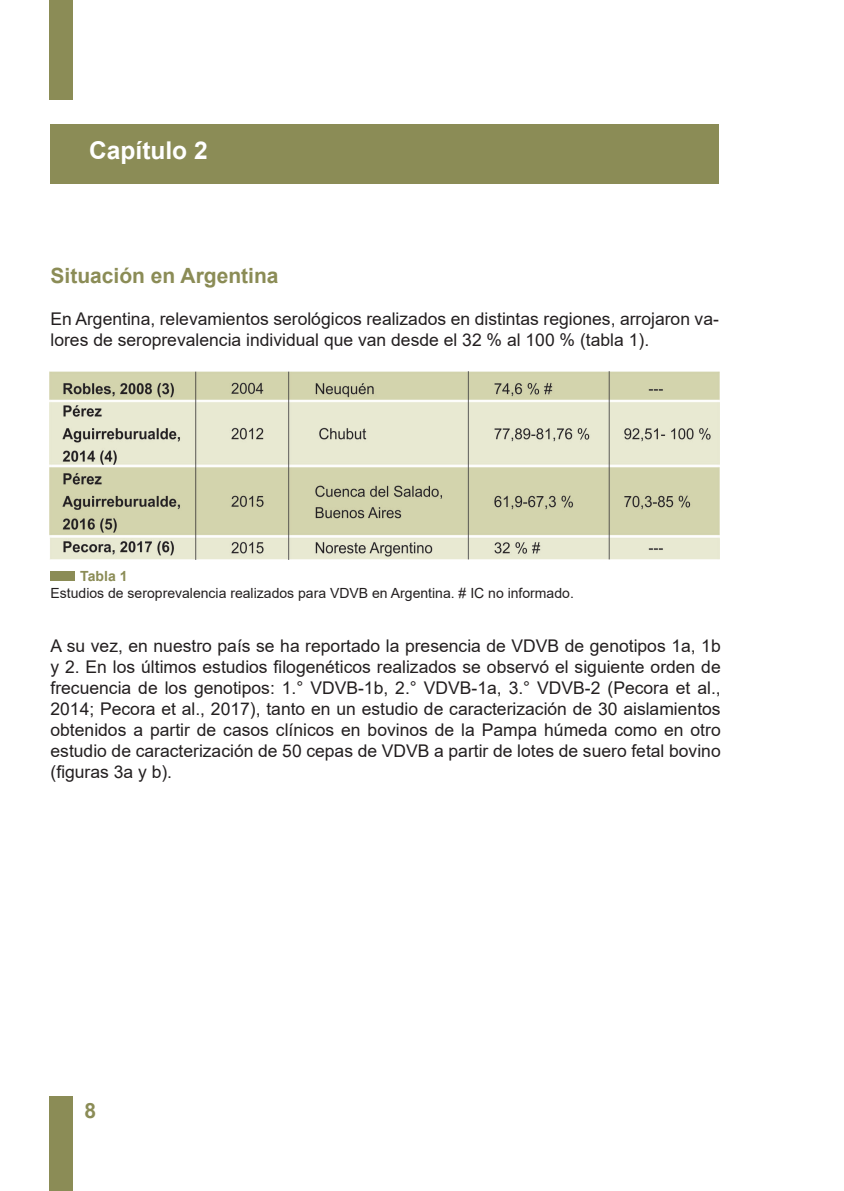
<style>
.page{position:relative;width:844px;height:1191px;background:#fff}
.page>*{position:absolute;margin:0;border:0;box-sizing:border-box;transform-origin:0 0}
.t1{font:700 24.5px "Arial";color:#fff}
.t2{font:700 21px "Arial";color:#8b8c56}
.t3{font:17.5px/21px "Arial";color:#231f20}
.t4{font:14px "Arial";color:#231f20}
.t5{font:700 14px "Arial";color:#8b8c56}
</style>
<div class="page">
<div style="left:50px;top:0;width:23px;height:100px;background:#8b8c56"></div>
<div style="left:50px;top:1096px;width:23px;height:95px;background:#8b8c56"></div>
<div style="left:50px;top:124px;width:668px;height:59px;background:#8b8c56"></div>
<img style="left:50px;top:372px;width:669px;height:187px">
<div style="left:50px;top:570px;width:25px;height:10px;background:#8b8c56"></div>
<h1 class="t1" style="left:89px;top:133px;width:120px">Capítulo 2</h1>
<p class="t2" style="left:50px;top:261px;width:229px">Situación en Argentina</p>
<p class="t3" style="left:50px;top:308px;width:669px">En Argentina, relevamientos serológicos realizados en distintas regiones, arrojaron va&shy;lores de seroprevalencia individual que van desde el 32 % al 100 % (tabla 1).</p>
<p class="t5" style="left:80px;top:566px;width:49px">Tabla 1</p>
<p class="t4" style="left:50px;top:584px;width:524px">Estudios de seroprevalencia realizados para VDVB en Argentina. # IC no informado.</p>
<p class="t3" style="left:50px;top:635px;width:671px;text-align:justify">A su vez, en nuestro país se ha reportado la presencia de VDVB de genotipos 1a, 1b y 2. En los últimos estudios filogenéticos realizados se observó el siguiente orden de frecuencia de los genotipos: 1.° VDVB-1b, 2.° VDVB-1a, 3.° VDVB-2 (Pecora et al., 2014; Pecora et al., 2017), tanto en un estudio de caracterización de 30 aislamientos obtenidos a partir de casos clínicos en bovinos de la Pampa húmeda como en otro estudio de caracterización de 50 cepas de VDVB a partir de lotes de suero fetal bovino (figuras 3a y b).</p>
<p class="t2" style="left:84px;top:1096px;width:13px">8</p>
</div>
